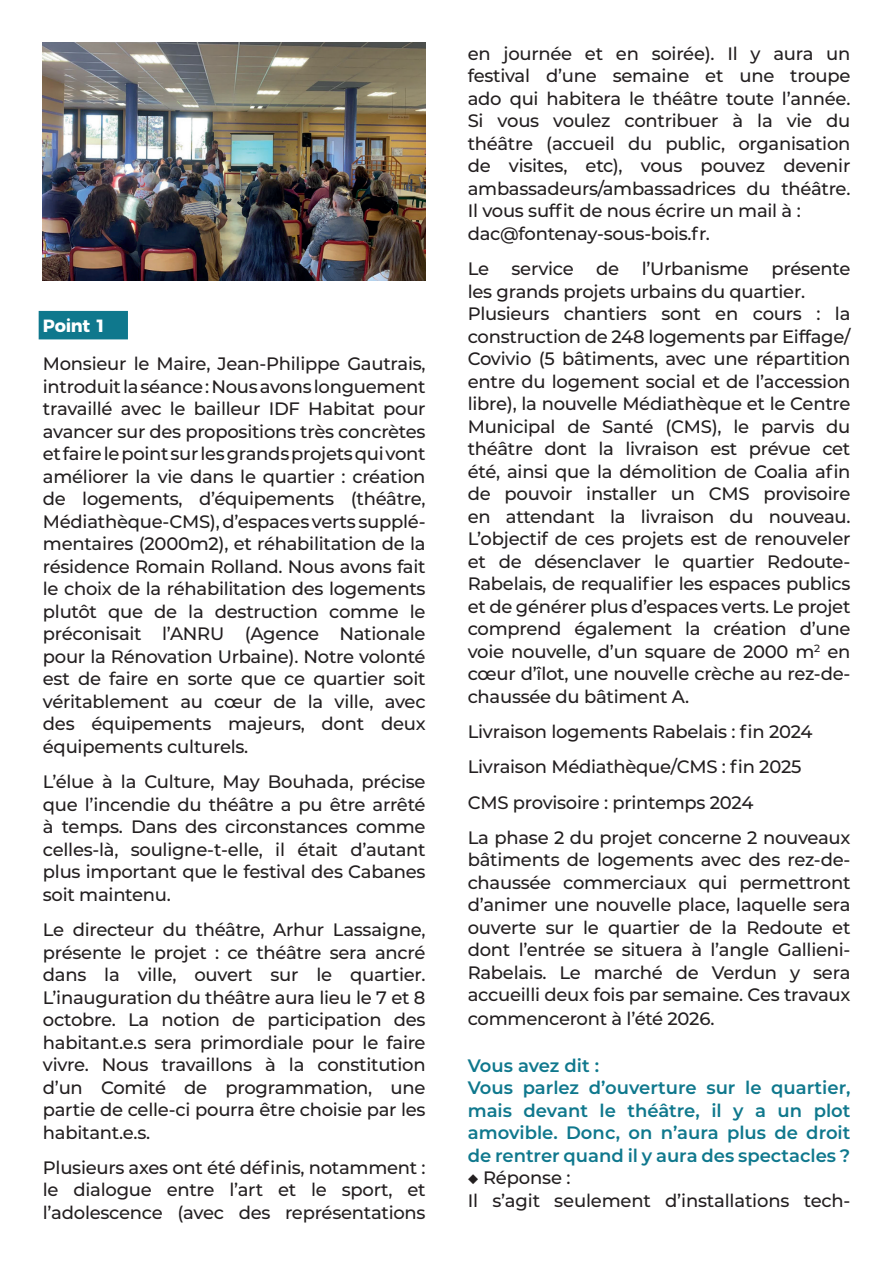
<style>
.page{position:relative;width:893px;height:1263px;background:#fff}
.page>*{position:absolute;margin:0;border:0;box-sizing:border-box;transform-origin:0 0}
.t1{font:500 18px/22.5px "Montserrat";letter-spacing:-.015em;color:#231f20;text-align:justify}
.t2{font:600 18px/22.5px "Montserrat";color:#0f788d}
.t3{font:700 17.7px "Montserrat";letter-spacing:-.015em;color:#fff}
</style>
<div class="page">
<div style="left:39px;top:311px;width:89px;height:28px;background:#0f788d"></div>
<img style="left:43px;top:43px;width:382px;height:238px">
<p class="t3" style="left:43px;top:311px;width:65px">Point 1</p>
<p class="t1" style="left:43px;top:352px;width:384px">Monsieur le Maire, Jean-Philippe Gautrais, introduit la séance : Nous avons longuement travaillé avec le bailleur IDF Habitat pour avancer sur des propositions très concrètes et faire le point sur les grands projets qui vont améliorer la vie dans le quartier : création de logements, d’équipements (théâtre, Médiathèque-CMS), d’espaces verts supplé&shy;mentaires (2000m2), et réhabilitation de la résidence Romain Rolland. Nous avons fait le choix de la réhabilitation des logements plutôt que de la destruction comme le préconisait l’ANRU (Agence Nationale pour la Rénovation Urbaine). Notre volonté est de faire en sorte que ce quartier soit véritablement au cœur de la ville, avec des équipements majeurs, dont deux équipements culturels.</p>
<p class="t1" style="left:43px;top:770px;width:384px">L’élue à la Culture, May Bouhada, précise que l’incendie du théâtre a pu être arrêté à temps. Dans des circonstances comme celles-là, souligne-t-elle, il était d’autant plus important que le festival des Cabanes soit maintenu.</p>
<p class="t1" style="left:43px;top:918px;width:384px">Le directeur du théâtre, Arhur Lassaigne, présente le projet : ce théâtre sera ancré dans la ville, ouvert sur le quartier.<br>L’inauguration du théâtre aura lieu le 7 et 8 octobre. La notion de participation des habitant.e.s sera primordiale pour le faire vivre. Nous travaillons à la constitution d’un Comité de programmation, une partie de celle-ci pourra être choisie par les habitant.e.s.</p>
<p class="t1" style="left:43px;top:1155px;width:384px">Plusieurs axes ont été définis, notamment : le dialogue entre l’art et le sport, et l’adolescence (avec des représentations</p>
<p class="t1" style="left:468px;top:42px;width:384px;text-align:left">en journée et en soirée). Il y aura un festival d’une semaine et une troupe ado qui habitera le théâtre toute l’année.<br>Si vous voulez contribuer à la vie du théâtre (accueil du public, organisation de visites, etc), vous pouvez devenir ambassadeurs/ambassadrices du théâtre.<br>Il vous suffit de nous écrire un mail à : dac@fontenay-sous-bois.fr.</p>
<p class="t1" style="left:468px;top:257px;width:384px;text-align:left">Le service de l’Urbanisme présente les grands projets urbains du quartier.<br>Plusieurs chantiers sont en cours : la construction de 248 logements par Eiffage/ Covivio (5 bâtiments, avec une répartition entre du logement social et de l’accession libre), la nouvelle Médiathèque et le Centre Municipal de Santé (CMS), le parvis du théâtre dont la livraison est prévue cet été, ainsi que la démolition de Coalia afin de pouvoir installer un CMS provisoire en attendant la livraison du nouveau.<br>L’objectif de ces projets est de renouveler et de désenclaver le quartier Redoute-Rabelais, de requalifier les espaces publics et de générer plus d’espaces verts. Le projet comprend également la création d’une voie nouvelle, d’un square de 2000 m<sup>2</sup> en cœur d’îlot, une nouvelle crèche au rez-de&shy;chaussée du bâtiment A.</p>
<p class="t1" style="left:468px;top:713px;width:384px;line-height:35.2px;text-align:left">Livraison logements Rabelais : fin 2024<br>Livraison Médiathèque/CMS : fin 2025<br>CMS provisoire : printemps 2024<br>La phase 2 du projet concerne 2 nouveaux</p>
<p class="t1" style="left:468px;top:848px;width:384px">bâtiments de logements avec des rez-de&shy;chaussée commerciaux qui permettront d’animer une nouvelle place, laquelle sera ouverte sur le quartier de la Redoute et dont l’entrée se situera à l’angle Gallieni-Rabelais. Le marché de Verdun y sera accueilli deux fois par semaine. Ces travaux commenceront à l’été 2026.</p>
<p class="t2" style="left:468px;top:1053px;width:384px">Vous avez dit :<br>Vous parlez d’ouverture sur le quartier, mais devant le théâtre, il y a un plot amovible. Donc, on n’aura plus de droit de rentrer quand il y aura des spectacles ?</p>
<p class="t1" style="left:468px;top:1166px;width:384px">◆ Réponse :<br>Il s’agit seulement d’installations tech-</p>
</div>
